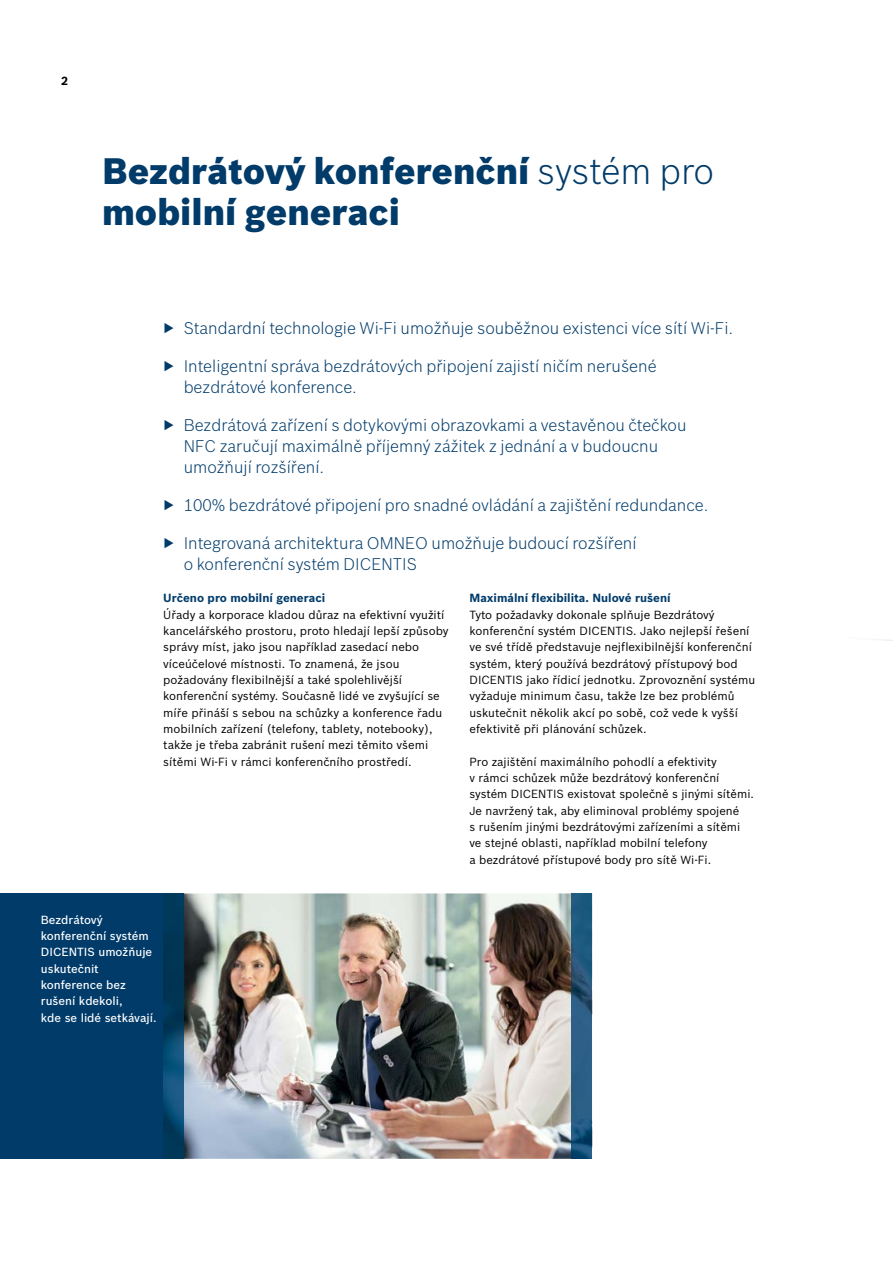
<style>
.page{position:relative;width:893px;height:1263px;background:#fff}
.page>*{position:absolute;margin:0;border:0;box-sizing:border-box;transform-origin:0 0}
.t1{font:900 36px/40.8px "Bosch Sans";color:#003b6a}
.t2{font:300 16.5px/21px "Bosch Sans";color:#003b6a}
.t3{font:11.55px/16.4px "Bosch Sans";color:#000}
.t4{font:500 11.55px/16.4px "Bosch Sans";color:#fff}
.t5{font:700 11.55px "Bosch Sans";color:#003b6a}
.t6{font:700 11.55px "Bosch Sans";color:#000}
.s1{font-weight:300}
.s2{font-weight:400}
</style>
<div class="page">
<div style="left:0;top:893px;width:184px;height:266px;background:#003b6a"></div>
<img style="left:184px;top:893px;width:387px;height:266px">
<img style="left:163px;top:893px;width:21px;height:266px">
<img style="left:571px;top:893px;width:21px;height:266px">
<p class="t6" style="left:61px;top:72px;width:8px">2</p>
<h1 class="t1" style="left:102px;top:149px;width:614px">Bezdrátový konferenční <span class="s1">systém pro </span>mobilní generaci</h1>
<h2 class="t2" style="left:163px;top:316px;width:571px"><span class="s2">▶</span> Standardní technologie Wi-Fi umožňuje souběžnou existenci více sítí Wi-Fi.</h2>
<h2 class="t2" style="left:184px;top:354px;width:474px;text-indent:-20px"><span class="s2">▶</span> Inteligentní správa bezdrátových připojení zajistí ničím nerušené bezdrátové konference.</h2>
<h2 class="t2" style="left:184px;top:413px;width:504px;text-indent:-20px"><span class="s2">▶</span> Bezdrátová zařízení s dotykovými obrazovkami a vestavěnou čtečkou<br>NFC zaručují maximálně příjemný zážitek z jednání a v budoucnu umožňují rozšíření.</h2>
<h2 class="t2" style="left:163px;top:493px;width:547px"><span class="s2">▶</span> 100% bezdrátové připojení pro snadné ovládání a zajištění redundance.</h2>
<h2 class="t2" style="left:184px;top:531px;width:454px;text-indent:-20px"><span class="s2">▶</span> Integrovaná architektura OMNEO umožňuje budoucí rozšíření o konferenční systém DICENTIS</h2>
<p class="t5" style="left:163px;top:589px;width:163px">Určeno pro mobilní generaci</p>
<p class="t3" style="left:163px;top:605px;width:287px">Úřady a korporace kladou důraz na efektivní využití kancelářského prostoru, proto hledají lepší způsoby správy míst, jako jsou například zasedací nebo víceúčelové místnosti. To znamená, že jsou požadovány flexibilnější a také spolehlivější konferenční systémy. Současně lidé ve zvyšující se míře přináší s sebou na schůzky a konference řadu mobilních zařízení (telefony, tablety, notebooky), takže je třeba zabránit rušení mezi těmito všemi sítěmi Wi-Fi v rámci konferenčního prostředí.</p>
<p class="t5" style="left:469px;top:589px;width:203px">Maximální flexibilita. Nulové rušení</p>
<p class="t3" style="left:469px;top:605px;width:287px">Tyto požadavky dokonale splňuje Bezdrátový konferenční systém DICENTIS. Jako nejlepší řešení ve své třídě představuje nejflexibilnější konferenční systém, který používá bezdrátový přístupový bod DICENTIS jako řídicí jednotku. Zprovoznění systému vyžaduje minimum času, takže lze bez problémů uskutečnit několik akcí po sobě, což vede k vyšší efektivitě při plánování schůzek.</p>
<p class="t3" style="left:469px;top:752px;width:286px">Pro zajištění maximálního pohodlí a efektivity<br>v rámci schůzek může bezdrátový konferenční systém DICENTIS existovat společně s jinými sítěmi.<br>Je navržený tak, aby eliminoval problémy spojené<br>s rušením jinými bezdrátovými zařízeními a sítěmi ve stejné oblasti, například mobilní telefony<br>a bezdrátové přístupové body pro sítě Wi-Fi.</p>
<p class="t4" style="left:41px;top:911px;width:117px">Bezdrátový konferenční systém<br>DICENTIS umožňuje uskutečnit konference bez rušení kdekoli,<br>kde se lidé setkávají.</p>
</div>
